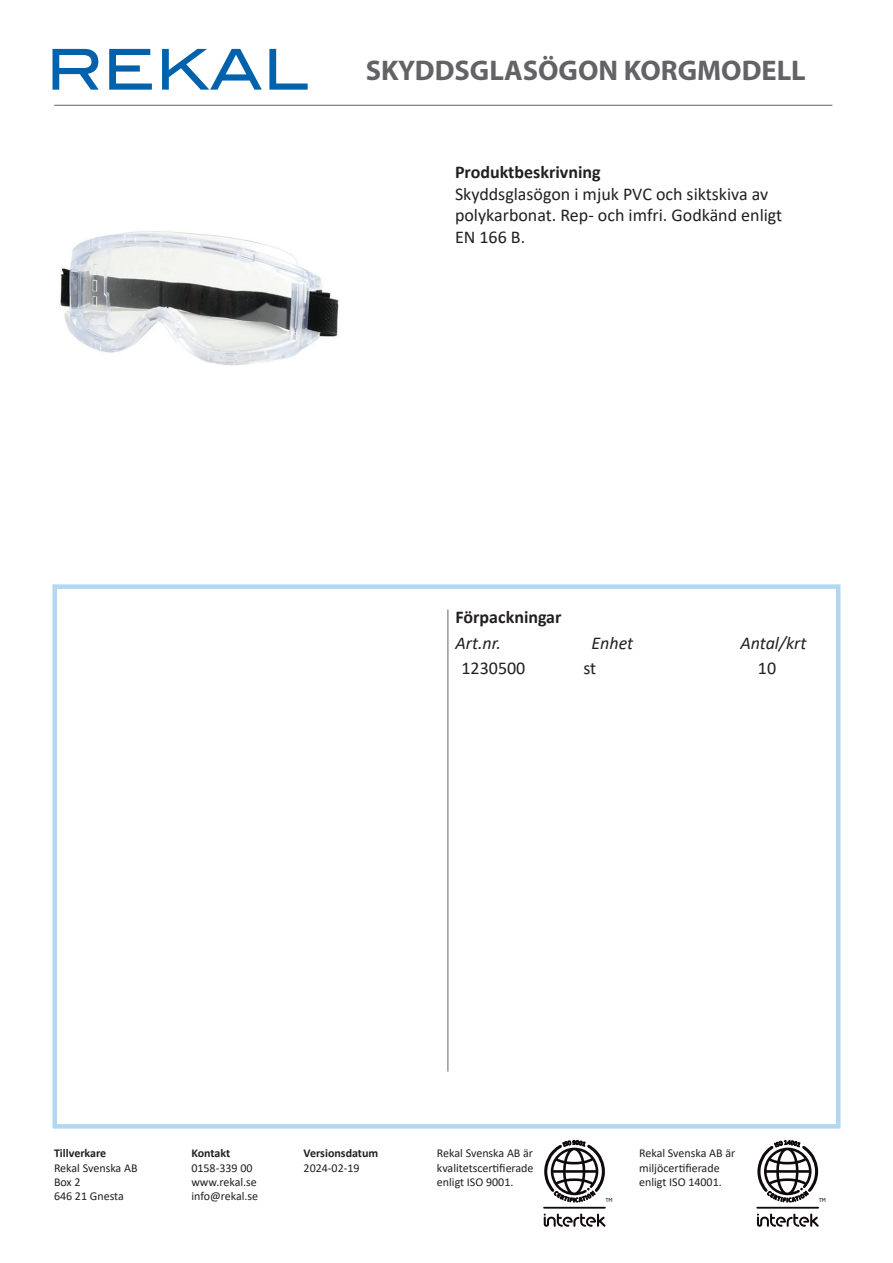
<style>
.page{position:relative;width:893px;height:1263px;background:#fff}
.page>*{position:absolute;margin:0;border:0;box-sizing:border-box;transform-origin:0 0}
.t1{font:700 28.5px "Myriad Pro";color:#636366}
.t2{font:18px/21.6px "Calibri";color:#231f20}
.t3{font:700 18px "Calibri";color:#231f20}
.t4{font:italic 18px "Calibri";color:#231f20}
.t5{font:12px/14.4px "Calibri";color:#231f20}
.t6{font:700 12px "Calibri";color:#231f20}
.t7{font:5.4px "Neo Sans Std";color:#110a0c}
</style>
<div class="page">
<div style="left:52px;top:584px;width:788px;height:544px;border:4px solid #b2d7f1"></div>
<img style="left:60px;top:231px;width:279px;height:134px">
<hr style="left:54px;top:105px;width:778px;height:1px;background:#636366">
<hr style="left:447px;top:609px;width:1px;height:462px;background:#636366">
<svg style="left:53px;top:49px;width:46px;height:41px"></svg>
<svg style="left:109px;top:49px;width:43px;height:41px"></svg>
<svg style="left:162px;top:49px;width:100px;height:41px"></svg>
<svg style="left:269px;top:49px;width:39px;height:41px"></svg>
<svg style="left:757px;top:1213px;width:62px;height:14px"></svg>
<hr style="left:756px;top:1207px;width:63px;height:1px;background:#110a0c">
<svg style="left:544px;top:1213px;width:61px;height:14px"></svg>
<hr style="left:543px;top:1207px;width:63px;height:1px;background:#110a0c">
<svg style="left:757px;top:1146px;width:62px;height:50px"></svg>
<svg style="left:544px;top:1144px;width:61px;height:52px"></svg>
<h1 class="t1" style="left:366px;top:52px;width:442px">SKYDDSGLASÖGON KORGMODELL</h1>
<h2 class="t3" style="left:455px;top:159px;width:147px">Produktbeskrivning</h2>
<h2 class="t2" style="left:455px;top:182px;width:329px">Skyddsglasögon i mjuk PVC och siktskiva av polykarbonat. Rep- och imfri. Godkänd enligt<br>EN 166 B.</h2>
<h2 class="t3" style="left:455px;top:604px;width:108px">Förpackningar</h2>
<h2 class="t4" style="left:455px;top:630px;width:47px">Art.nr.</h2>
<h2 class="t4" style="left:592px;top:630px;width:43px">Enhet</h2>
<h2 class="t4" style="left:740px;top:630px;width:68px">Antal/krt</h2>
<h2 class="t2" style="left:461px;top:657px;width:65px">1230500</h2>
<h2 class="t2" style="left:583px;top:657px;width:14px">st</h2>
<h2 class="t2" style="left:758px;top:657px;width:20px">10</h2>
<p class="t6" style="left:54px;top:1145px;width:54px">Tillverkare</p>
<p class="t5" style="left:54px;top:1160px;width:85px">Rekal Svenska AB<br>Box 2<br>646 21 Gnesta</p>
<p class="t6" style="left:191px;top:1145px;width:40px">Kontakt</p>
<p class="t5" style="left:191px;top:1160px;width:68px">0158-339 00 www.rekal.se info@rekal.se</p>
<p class="t6" style="left:304px;top:1145px;width:76px">Versionsdatum</p>
<p class="t5" style="left:304px;top:1160px;width:58px">2024-02-19</p>
<p class="t5" style="left:437px;top:1146px;width:98px;text-align:justify">Rekal Svenska AB är kvalitetscertifierade enligt ISO 9001.</p>
<p class="t5" style="left:639px;top:1146px;width:98px">Rekal Svenska AB är miljöcertifierade enligt ISO 14001.</p>
<p class="t7" style="left:605px;top:1197px;width:9px">TM</p>
<p class="t7" style="left:819px;top:1197px;width:9px">TM</p>
</div>
